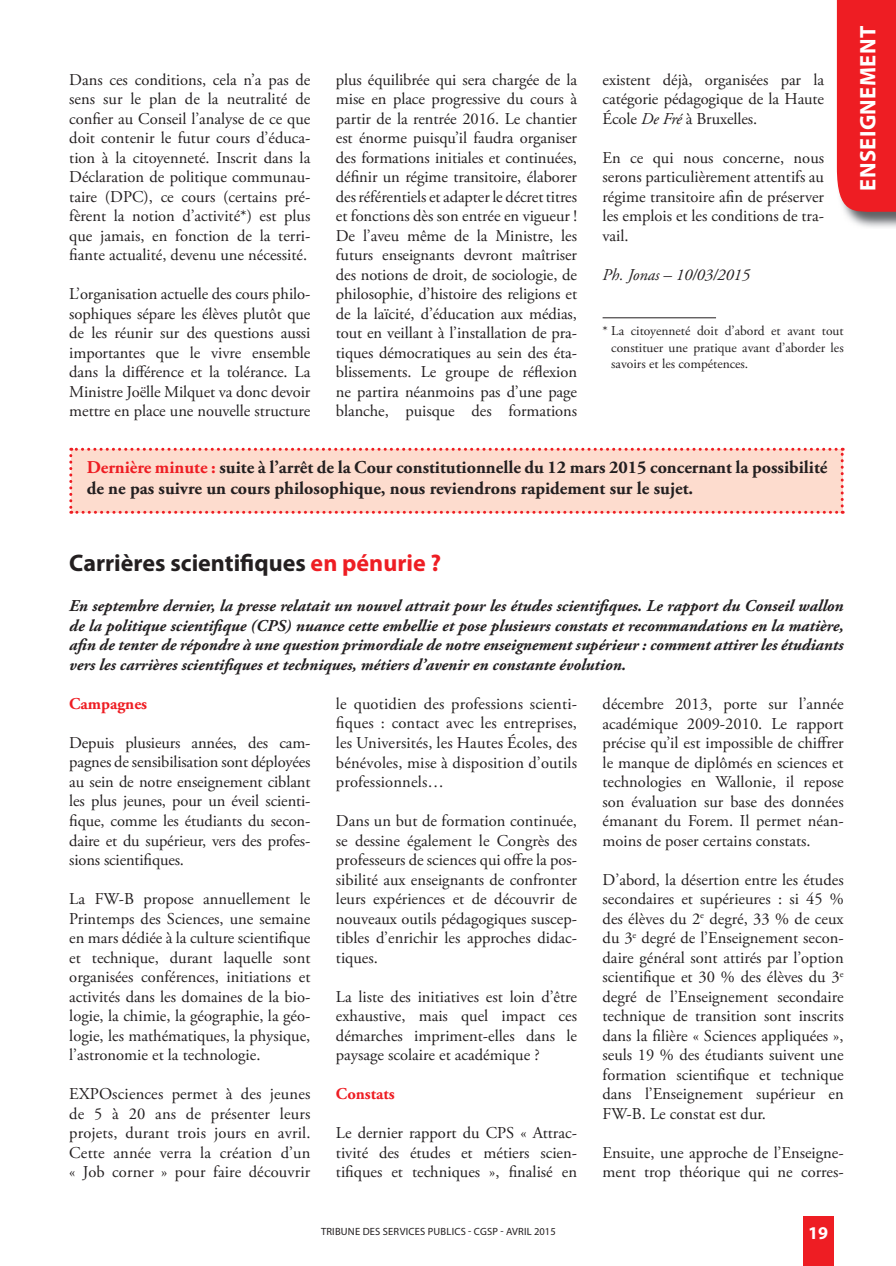
<style>
.page{position:relative;width:896px;height:1266px;background:#fff}
.page>*{position:absolute;margin:0;border:0;box-sizing:border-box;transform-origin:0 0}
.t1{font:700 24px "Myriad Pro";color:#231f20}
.t2{font:700 22.5px "Myriad Pro";letter-spacing:.02em;color:#fff}
.t3{font:700 18px/21px "Adobe Garamond Pro";color:#231f20}
.t4{font:700 18px "Myriad Pro";color:#fff}
.t5{font:16.5px/19.5px "Adobe Garamond Pro";color:#231f20;text-align:justify}
.t6{font:italic 700 16.5px/19.5px "Adobe Garamond Pro";color:#231f20;text-align:justify}
.t7{font:italic 16.5px "Adobe Garamond Pro";color:#231f20}
.t8{font:700 16.5px "Adobe Garamond Pro";color:#ee1d23}
.t9{font:13.5px/16.5px "Adobe Garamond Pro";color:#231f20;text-align:justify}
.t10{font:10.5px "Myriad Pro";letter-spacing:.02em;color:#231f20}
.s1{font-style:italic}
.s2{color:#ee1d23}
</style>
<div class="page">
<div style="left:803px;top:1216px;width:30px;height:49px;background:#ee1d23"></div>
<img style="left:847px;top:215px;width:48px;height:13px">
<svg style="left:69px;top:448px;width:774px;height:66px;background:#fcd7ca"></svg>
<hr style="left:602px;top:317px;width:114px;height:1px;background:#231f20">
<svg style="left:836px;top:0;width:60px;height:215px;background:#ed2b30"></svg>
<p class="t5" style="left:69px;top:70px;width:242px">Dans ces conditions, cela n’a pas de sens sur le plan de la neutralité de confier au Conseil l’analyse de ce que doit contenir le futur cours d’éduca&shy;tion à la citoyenneté. Inscrit dans la Déclaration de politique communau&shy;taire (DPC), ce cours (certains pré&shy;fèrent la notion d’activité*) est plus que jamais, en fonction de la terri&shy;fiante actualité, devenu une nécessité.</p>
<p class="t5" style="left:69px;top:285px;width:242px">L’organisation actuelle des cours philo&shy;sophiques sépare les élèves plutôt que de les réunir sur des questions aussi importantes que le vivre ensemble dans la différence et la tolérance. La Ministre Joëlle Milquet va donc devoir mettre en place une nouvelle structure</p>
<p class="t5" style="left:336px;top:70px;width:242px">plus équilibrée qui sera chargée de la mise en place progressive du cours à partir de la rentrée 2016. Le chantier est énorme puisqu’il faudra organiser des formations initiales et continuées, définir un régime transitoire, élaborer des référentiels et adapter le décret titres et fonctions dès son entrée en vigueur !<br>De l’aveu même de la Ministre, les futurs enseignants devront maîtriser des notions de droit, de sociologie, de philosophie, d’histoire des religions et de la laïcité, d’éducation aux médias, tout en veillant à l’installation de pra&shy;tiques démocratiques au sein des éta&shy;blissements. Le groupe de réflexion ne partira néanmoins pas d’une page blanche, puisque des formations</p>
<p class="t5" style="left:602px;top:70px;width:223px">existent déjà, organisées par la catégorie pédagogique de la Haute École <span class="s1">De Fré</span> à Bruxelles.</p>
<p class="t5" style="left:602px;top:148px;width:223px">En ce qui nous concerne, nous serons particulièrement attentifs au régime transitoire afin de préserver les emplois et les conditions de tra&shy;vail.</p>
<p class="t7" style="left:602px;top:264px;width:149px">Ph. Jonas – 10/03/2015</p>
<p class="t9" style="left:611px;top:323px;width:234px;text-indent:-9px">* La citoyenneté doit d’abord et avant tout constituer une pratique avant d’aborder les savoirs et les compétences.</p>
<p class="t3" style="left:87px;top:457px;width:742px"><span class="s2">Dernière minute :</span> suite à l’arrêt de la Cour constitutionnelle du 12 mars 2015 concernant la possibilité de ne pas suivre un cours philosophique, nous reviendrons rapidement sur le sujet.</p>
<h2 class="t2" style="left:855px;top:191px;width:166px;rotate:-90deg">ENSEIGNEMENT</h2>
<h1 class="t1" style="left:69px;top:549px;width:373px">Carrières scientifiques <span class="s2">en pénurie ?</span></h1>
<p class="t6" style="left:69px;top:596px;width:775px">En septembre dernier, la presse relatait un nouvel attrait pour les études scientifiques. Le rapport du Conseil wallon de la politique scientifique (CPS) nuance cette embellie et pose plusieurs constats et recommandations en la matière, afin de tenter de répondre à une question primordiale de notre enseignement supérieur : comment attirer les étudiants vers les carrières scientifiques et techniques, métiers d’avenir en constante évolution.</p>
<p class="t8" style="left:69px;top:694px;width:79px">Campagnes</p>
<p class="t5" style="left:69px;top:733px;width:242px">Depuis plusieurs années, des cam&shy;pagnes de sensibilisation sont déployées au sein de notre enseignement ciblant les plus jeunes, pour un éveil scienti&shy;fique, comme les étudiants du secon&shy;daire et du supérieur, vers des profes&shy;sions scientifiques.</p>
<p class="t5" style="left:69px;top:889px;width:242px">La FW-B propose annuellement le Printemps des Sciences, une semaine en mars dédiée à la culture scientifique et technique, durant laquelle sont organisées conférences, initiations et activités dans les domaines de la bio&shy;logie, la chimie, la géographie, la géo&shy;logie, les mathématiques, la physique, l’astronomie et la technologie.</p>
<p class="t5" style="left:69px;top:1084px;width:242px">EXPOsciences permet à des jeunes de 5 à 20 ans de présenter leurs projets, durant trois jours en avril.<br>Cette année verra la création d’un « Job corner » pour faire découvrir</p>
<p class="t5" style="left:336px;top:694px;width:242px">le quotidien des professions scienti&shy;fiques : contact avec les entreprises, les Universités, les Hautes Écoles, des bénévoles, mise à disposition d’outils professionnels…</p>
<p class="t5" style="left:336px;top:811px;width:242px">Dans un but de formation continuée, se dessine également le Congrès des professeurs de sciences qui offre la pos&shy;sibilité aux enseignants de confronter leurs expériences et de découvrir de nouveaux outils pédagogiques suscep&shy;tibles d’enrichir les approches didac&shy;tiques.</p>
<p class="t5" style="left:336px;top:987px;width:242px">La liste des initiatives est loin d’être exhaustive, mais quel impact ces démarches impriment-elles dans le paysage scolaire et académique ?</p>
<p class="t8" style="left:336px;top:1084px;width:60px">Constats</p>
<p class="t5" style="left:336px;top:1123px;width:242px">Le dernier rapport du CPS « Attrac&shy;tivité des études et métiers scien&shy;tifiques et techniques », finalisé en</p>
<p class="t5" style="left:602px;top:694px;width:242px">décembre 2013, porte sur l’année académique 2009-2010. Le rapport précise qu’il est impossible de chiffrer le manque de diplômés en sciences et technologies en Wallonie, il repose son évaluation sur base des données émanant du Forem. Il permet néan&shy;moins de poser certains constats.</p>
<p class="t5" style="left:602px;top:870px;width:242px">D’abord, la désertion entre les études secondaires et supérieures : si 45 % des élèves du 2<sup>e</sup> degré, 33 % de ceux du 3<sup>e</sup> degré de l’Enseignement secon&shy;daire général sont attirés par l’option scientifique et 30 % des élèves du 3<sup>e </sup>degré de l’Enseignement secondaire technique de transition sont inscrits dans la filière « Sciences appliquées », seuls 19 % des étudiants suivent une formation scientifique et technique dans l’Enseignement supérieur en FW-B. Le constat est dur.</p>
<p class="t5" style="left:602px;top:1143px;width:242px">Ensuite, une approche de l’Enseigne&shy;ment trop théorique qui ne corres-</p>
<p class="t10" style="left:321px;top:1225px;width:236px">TRIBUNE DES SERVICES PUBLICS CGSP AVRIL 2015</p>
<p class="t4" style="left:808px;top:1222px;width:21px">19</p>
</div>
